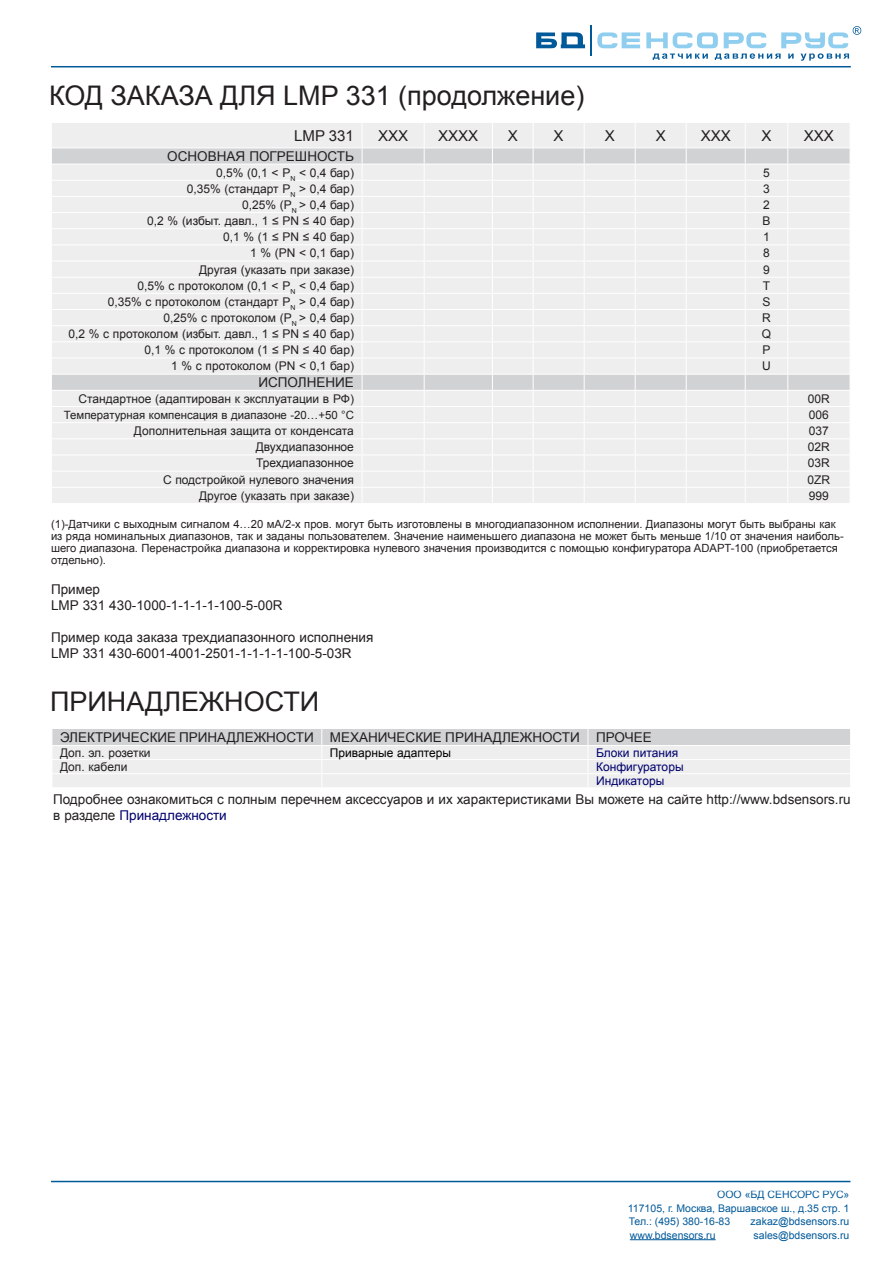
<style>
.page{position:relative;width:893px;height:1263px;background:#fff}
.page>*{position:absolute;margin:0;border:0;box-sizing:border-box;transform-origin:0 0}
.t1{font:27px "Arial";color:#231f20}
.t2{font:15px "Arial";color:#231f20}
.t3{font:13.5px/16.2px "Arial";color:#231f20}
.t4{font:12px "Arial";color:#231f20}
.t5{font:12px "Arial";color:#00006d}
.t6{font:12px "Arial";color:#000}
.t7{font:11.4px "Arial";color:#231f20}
.t8{font:11.25px/12px "Arial";color:#231f20}
.t9{font:10.5px/13.5px "Arial";color:#005999;text-align:justify}
.s1{color:#00006d}
</style>
<div class="page">
<svg style="left:597px;top:32px;width:43px;height:16px"></svg>
<hr style="left:590px;top:25px;width:2px;height:31px;background:#005999">
<svg style="left:536px;top:32px;width:49px;height:16px"></svg>
<svg style="left:646px;top:26px;width:215px;height:35px"></svg>
<hr style="left:51px;top:66px;width:800px;height:1px;background:#005999">
<hr style="left:51px;top:1181px;width:799px;height:1px;background:#005999">
<hr style="left:630px;top:1239px;width:86px;height:1px;background:#005999">
<svg style="left:52px;top:123px;width:798px;height:380px;background:#ececed"></svg>
<hr style="left:51px;top:438px;width:311px;height:1px;background:#fff">
<hr style="left:51px;top:455px;width:311px;height:1px;background:#fff">
<hr style="left:51px;top:471px;width:311px;height:1px;background:#fff">
<hr style="left:51px;top:487px;width:311px;height:1px;background:#fff">
<hr style="left:362px;top:438px;width:62px;height:1px;background:#fff">
<hr style="left:362px;top:455px;width:62px;height:1px;background:#fff">
<hr style="left:362px;top:471px;width:62px;height:1px;background:#fff">
<hr style="left:362px;top:487px;width:62px;height:1px;background:#fff">
<hr style="left:424px;top:438px;width:68px;height:1px;background:#fff">
<hr style="left:424px;top:455px;width:68px;height:1px;background:#fff">
<hr style="left:424px;top:471px;width:68px;height:1px;background:#fff">
<hr style="left:424px;top:487px;width:68px;height:1px;background:#fff">
<hr style="left:492px;top:438px;width:41px;height:1px;background:#fff">
<hr style="left:492px;top:455px;width:41px;height:1px;background:#fff">
<hr style="left:492px;top:471px;width:41px;height:1px;background:#fff">
<hr style="left:492px;top:487px;width:41px;height:1px;background:#fff">
<hr style="left:533px;top:438px;width:51px;height:1px;background:#fff">
<hr style="left:533px;top:455px;width:51px;height:1px;background:#fff">
<hr style="left:533px;top:471px;width:51px;height:1px;background:#fff">
<hr style="left:533px;top:487px;width:51px;height:1px;background:#fff">
<hr style="left:584px;top:438px;width:51px;height:1px;background:#fff">
<hr style="left:584px;top:455px;width:51px;height:1px;background:#fff">
<hr style="left:584px;top:471px;width:51px;height:1px;background:#fff">
<hr style="left:584px;top:487px;width:51px;height:1px;background:#fff">
<hr style="left:635px;top:438px;width:51px;height:1px;background:#fff">
<hr style="left:635px;top:455px;width:51px;height:1px;background:#fff">
<hr style="left:635px;top:471px;width:51px;height:1px;background:#fff">
<hr style="left:635px;top:487px;width:51px;height:1px;background:#fff">
<hr style="left:686px;top:438px;width:59px;height:1px;background:#fff">
<hr style="left:686px;top:455px;width:59px;height:1px;background:#fff">
<hr style="left:686px;top:471px;width:59px;height:1px;background:#fff">
<hr style="left:686px;top:487px;width:59px;height:1px;background:#fff">
<hr style="left:745px;top:438px;width:43px;height:1px;background:#fff">
<hr style="left:745px;top:455px;width:43px;height:1px;background:#fff">
<hr style="left:745px;top:471px;width:43px;height:1px;background:#fff">
<hr style="left:745px;top:487px;width:43px;height:1px;background:#fff">
<hr style="left:788px;top:438px;width:62px;height:1px;background:#fff">
<hr style="left:788px;top:455px;width:62px;height:1px;background:#fff">
<hr style="left:788px;top:471px;width:62px;height:1px;background:#fff">
<hr style="left:788px;top:487px;width:62px;height:1px;background:#fff">
<svg style="left:52px;top:729px;width:798px;height:58px;background:#e6e7e8"></svg>
<p class="t1" style="left:49px;top:77px;width:537px">КОД ЗАКАЗА ДЛЯ LMP 331 (продолжение)</p>
<p class="t2" style="left:294px;top:126px;width:61px">LMP 331</p>
<p class="t2" style="left:378px;top:126px;width:32px">ХХХ</p>
<p class="t2" style="left:438px;top:126px;width:42px">ХХХХ</p>
<p class="t2" style="left:508px;top:126px;width:12px">Х</p>
<p class="t2" style="left:554px;top:126px;width:12px">Х</p>
<p class="t2" style="left:605px;top:126px;width:12px">Х</p>
<p class="t2" style="left:656px;top:126px;width:12px">Х</p>
<p class="t2" style="left:701px;top:126px;width:32px">ХХХ</p>
<p class="t2" style="left:761px;top:126px;width:12px">Х</p>
<p class="t2" style="left:804px;top:126px;width:32px">ХХХ</p>
<p class="t3" style="left:167px;top:148px;width:188px">ОСНОВНАЯ ПОГРЕШНОСТЬ</p>
<p class="t4" style="left:216px;top:164px;width:139px">0,5% (0,1 &lt; P<sub>N</sub> &lt; 0,4 бар)</p>
<p class="t4" style="left:763px;top:164px;width:8px">5</p>
<p class="t4" style="left:187px;top:181px;width:169px">0,35% (стандарт P<sub>N</sub> &gt; 0,4 бар)</p>
<p class="t4" style="left:763px;top:181px;width:8px">3</p>
<p class="t4" style="left:242px;top:197px;width:113px">0,25% (P<sub>N</sub> &gt; 0,4 бар)</p>
<p class="t4" style="left:763px;top:197px;width:8px">2</p>
<p class="t4" style="left:147px;top:213px;width:208px">0,2 % (избыт. давл., 1 ≤ PN ≤ 40 бар)</p>
<p class="t4" style="left:762px;top:213px;width:10px">В</p>
<p class="t4" style="left:223px;top:229px;width:132px">0,1 % (1 ≤ PN ≤ 40 бар)</p>
<p class="t4" style="left:763px;top:229px;width:8px">1</p>
<p class="t4" style="left:250px;top:245px;width:105px">1 % (PN &lt; 0,1 бар)</p>
<p class="t4" style="left:763px;top:245px;width:8px">8</p>
<p class="t4" style="left:199px;top:261px;width:156px">Другая (указать при заказе)</p>
<p class="t4" style="left:763px;top:261px;width:8px">9</p>
<p class="t4" style="left:137px;top:278px;width:218px">0,5% с протоколом (0,1 &lt; P<sub>N</sub> &lt; 0,4 бар)</p>
<p class="t4" style="left:763px;top:278px;width:9px">T</p>
<p class="t4" style="left:108px;top:294px;width:248px">0,35% с протоколом (стандарт P<sub>N</sub> &gt; 0,4 бар)</p>
<p class="t4" style="left:762px;top:294px;width:10px">S</p>
<p class="t4" style="left:163px;top:310px;width:192px">0,25% с протоколом (P<sub>N</sub> &gt; 0,4 бар)</p>
<p class="t4" style="left:762px;top:310px;width:10px">R</p>
<p class="t4" style="left:68px;top:326px;width:287px">0,2 % с протоколом (избыт. давл., 1 ≤ PN ≤ 40 бар)</p>
<p class="t4" style="left:762px;top:326px;width:11px">Q</p>
<p class="t4" style="left:144px;top:342px;width:211px">0,1 % с протоколом (1 ≤ PN ≤ 40 бар)</p>
<p class="t4" style="left:763px;top:342px;width:10px">P</p>
<p class="t4" style="left:171px;top:358px;width:184px">1 % с протоколом (PN &lt; 0,1 бар)</p>
<p class="t4" style="left:762px;top:358px;width:10px">U</p>
<p class="t3" style="left:258px;top:374px;width:97px">ИСПОЛНЕНИЕ</p>
<p class="t4" style="left:79px;top:391px;width:277px">Стандартное (адаптирован к эксплуатации в РФ)</p>
<p class="t4" style="left:808px;top:391px;width:24px">00R</p>
<p class="t7" style="left:64px;top:407px;width:291px">Температурная компенсация в диапазоне -20…+50 °C</p>
<p class="t4" style="left:809px;top:407px;width:22px">006</p>
<p class="t4" style="left:134px;top:423px;width:221px">Дополнительная защита от конденсата</p>
<p class="t4" style="left:809px;top:423px;width:22px">037</p>
<p class="t4" style="left:256px;top:439px;width:100px">Двухдиапазонное</p>
<p class="t4" style="left:808px;top:439px;width:24px">02R</p>
<p class="t4" style="left:256px;top:455px;width:99px">Трехдиапазонное</p>
<p class="t4" style="left:808px;top:455px;width:24px">03R</p>
<p class="t4" style="left:163px;top:471px;width:192px">С подстройкой нулевого значения</p>
<p class="t4" style="left:808px;top:471px;width:24px">0ZR</p>
<p class="t4" style="left:199px;top:488px;width:156px">Другое (указать при заказе)</p>
<p class="t4" style="left:809px;top:488px;width:22px">999</p>
<p class="t8" style="left:51px;top:518px;width:794px">(1)-Датчики с выходным сигналом 4…20 мА/2-х пров. могут быть изготовлены в многодиапазонном исполнении. Диапазоны могут быть выбраны как из ряда номинальных диапазонов, так и заданы пользователем. Значение наименьшего диапазона не может быть меньше 1/10 от значения наиболь&shy;шего диапазона. Перенастройка диапазона и корректировка нулевого значения производится с помощью конфигуратора ADAPT-100 (приобретается отдельно).</p>
<p class="t3" style="left:51px;top:581px;width:51px">Пример</p>
<p class="t3" style="left:51px;top:597px;width:233px">LMP 331 430-1000-1-1-1-1-100-5-00R</p>
<p class="t3" style="left:51px;top:629px;width:324px">Пример кода заказа трехдиапазонного исполнения</p>
<p class="t3" style="left:51px;top:646px;width:302px">LMP 331 430-6001-4001-2501-1-1-1-1-100-5-03R</p>
<p class="t1" style="left:50px;top:683px;width:271px">ПРИНАДЛЕЖНОСТИ</p>
<p class="t3" style="left:60px;top:729px;width:255px">ЭЛЕКТРИЧЕСКИЕ ПРИНАДЛЕЖНОСТИ</p>
<p class="t3" style="left:330px;top:729px;width:251px">МЕХАНИЧЕСКИЕ ПРИНАДЛЕЖНОСТИ</p>
<p class="t3" style="left:596px;top:729px;width:57px">ПРОЧЕЕ</p>
<p class="t4" style="left:60px;top:745px;width:92px">Доп. эл. розетки</p>
<p class="t6" style="left:330px;top:745px;width:123px">Приварные адаптеры</p>
<p class="t5" style="left:596px;top:745px;width:84px">Блоки питания</p>
<p class="t4" style="left:60px;top:759px;width:69px">Доп. кабели</p>
<p class="t5" style="left:596px;top:759px;width:89px">Конфигураторы</p>
<p class="t5" style="left:596px;top:773px;width:70px">Индикаторы</p>
<p class="t3" style="left:53px;top:791px;width:799px">Подробнее ознакомиться с полным перечнем аксессуаров и их характеристиками Вы можете на сайте http://www.bdsensors.ru в разделе <span class="s1">Принадлежности</span></p>
<p class="t9" style="left:628px;top:1188px;width:223px;text-indent:89px">ООО «БД СЕНСОРС РУС» 117105, г. Москва, Варшавское ш., д.35 стр. 1<br>Тел.: (495) 380-16-83</p>
<p class="t9" style="left:751px;top:1215px;width:100px">zakaz@bdsensors.ru</p>
<p class="t9" style="left:630px;top:1228px;width:87px">www.bdsensors.ru</p>
<p class="t9" style="left:754px;top:1228px;width:97px">sales@bdsensors.ru</p>
</div>
